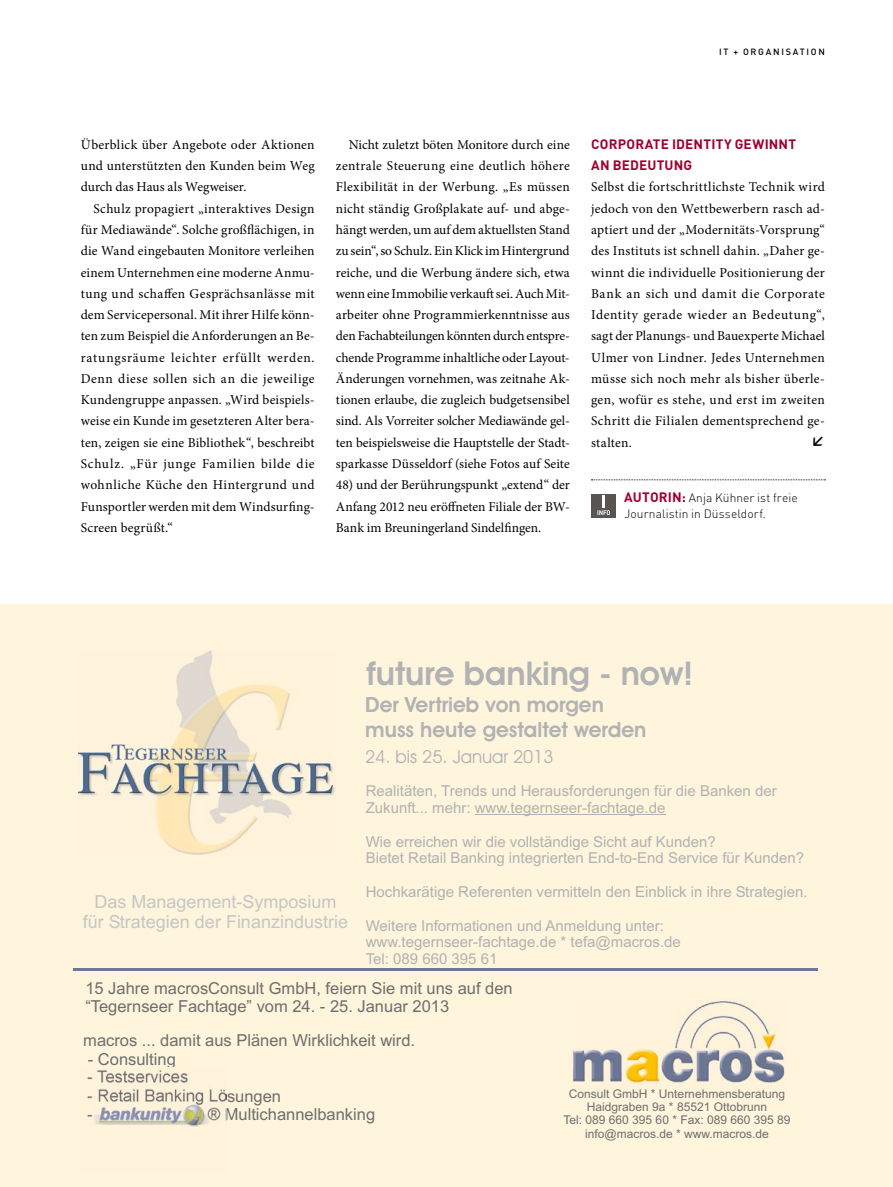
<style>
.page{position:relative;width:893px;height:1187px;background:#fff}
.page>*{position:absolute;margin:0;border:0;box-sizing:border-box;transform-origin:0 0}
.t1{font:700 33px "Avant Garde Bk BT";color:#b1b2b3}
.t2{font:700 21px/25px "Avant Garde Bk BT";color:#b1b2b3}
.t3{font:18px/20.1px "Arial";color:#c5c6c6;text-align:center}
.t4{font:18px "Avant Garde Bk BT";color:#b1b2b3}
.t5{font:16.5px/18.5px "Arial";color:#6e6e6e}
.t6{font:15px/16.8px "Arial";color:#b1b2b3}
.Grundtext_Einzug{font:13.5px/21.3px "Minion Pro";color:#000;text-align:justify}
.Grundtext{font:13.5px/21.3px "Minion Pro";letter-spacing:.015em;color:#000;text-align:justify}
.Zwischenüberschrift{font:700 13.5px/21.3px "DINOT";letter-spacing:.015em;color:#9e002c}
.Grundtext-2{font:700 13.5px "DINOT";color:#000}
.t7{font:12px/13.4px "Arial";color:#6e6e6e;text-align:center}
.Autor_Zusatz{font:300 12px/16.5px "DINOT";letter-spacing:.005em;color:#000}
.t8{font:500 9px "DINOT";letter-spacing:.19em;color:#000}
.s1{font-weight:700;font-size:13.5px;color:#9e002c}
</style>
<div class="page">
<svg style="left:591px;top:479px;width:235px;height:1px"></svg>
<div style="left:591px;top:494px;width:25px;height:24px;background:#585553"></div>
<svg style="left:597px;top:495px;width:13px;height:20px"></svg>
<div style="left:0;top:604px;width:893px;height:582px;background:#fff4dc"></div>
<img style="left:79px;top:650px;width:257px;height:204px">
<hr style="left:74px;top:968px;width:744px;height:2px;background:#6d7795">
<img style="left:572px;top:1000px;width:213px;height:83px">
<img style="left:87px;top:1070px;width:140px;height:57px">
<hr style="left:475px;top:814px;width:190px;height:1px;background:#b1b2b3">
<p class="t8" style="left:719px;top:45px;width:107px">IT + ORGANISATION</p>
<p class="Grundtext" style="left:81px;top:134px;width:235px">Überblick über Angebote oder Aktionen und unterstützten den Kunden beim Weg durch das Haus als Wegweiser.</p>
<p class="Grundtext_Einzug" style="left:81px;top:198px;width:235px;text-indent:13px">Schulz propagiert „interaktives Design für Mediawände“. Solche großflächigen, in die Wand eingebauten Monitore verleihen einem Unternehmen eine moderne Anmu&shy;tung und schaffen Gesprächsanlässe mit dem Servicepersonal. Mit ihrer Hilfe könn&shy;ten zum Beispiel die Anforderungen an Be&shy;ratungsräume leichter erfüllt werden.<br>Denn diese sollen sich an die jeweilige Kundengruppe anpassen. „Wird beispiels&shy;weise ein Kunde im gesetzteren Alter bera&shy;ten, zeigen sie eine Bibliothek“, beschreibt Schulz. „Für junge Familien bilde die wohnliche Küche den Hintergrund und Funsportler werden mit dem Windsurfing-Screen begrüßt.“</p>
<p class="Grundtext_Einzug" style="left:336px;top:134px;width:235px;text-indent:13px">Nicht zuletzt böten Monitore durch eine zentrale Steuerung eine deutlich höhere Flexibilität in der Werbung. „Es müssen nicht ständig Großplakate auf- und abge&shy;hängt werden, um auf dem aktuellsten Stand zu sein“, so Schulz. Ein Klick im Hintergrund reiche, und die Werbung ändere sich, etwa wenn eine Immobilie verkauft sei. Auch Mit&shy;arbeiter ohne Programmierkenntnisse aus den Fachabteilungen könnten durch entspre&shy;chende Programme inhaltliche oder Layout-Änderungen vornehmen, was zeitnahe Ak&shy;tionen erlaube, die zugleich budgetsensibel sind. Als Vorreiter solcher Mediawände gel&shy;ten beispielsweise die Hauptstelle der Stadt&shy;sparkasse Düsseldorf (siehe Fotos auf Seite</p>
<p class="Grundtext_Einzug" style="left:336px;top:474px;width:235px">48) und der Berührungspunkt „extend“ der Anfang 2012 neu eröffneten Filiale der BW-Bank im Breuningerland Sindelfingen.</p>
<p class="Zwischenüberschrift" style="left:591px;top:133px;width:206px">CORPORATE IDENTITY GEWINNT<br>AN BEDEUTUNG</p>
<p class="Grundtext" style="left:591px;top:176px;width:235px">Selbst die fortschrittlichste Technik wird jedoch von den Wettbewerbern rasch ad&shy;aptiert und der „Modernitäts-Vorsprung“ des Instituts ist schnell dahin. „Daher ge&shy;winnt die individuelle Positionierung der Bank an sich und damit die Corporate Identity gerade wieder an Bedeutung“, sagt der Planungs- und Bauexperte Michael Ulmer von Lindner. Jedes Unternehmen müsse sich noch mehr als bisher überle&shy;gen, wofür es stehe, und erst im zweiten Schritt die Filialen dementsprechend ge&shy;stalten.</p>
<p class="Grundtext-2" style="left:811px;top:431px;width:15px">↙</p>
<p class="Autor_Zusatz" style="left:624px;top:488px;width:175px"><span class="s1">AUTORIN:</span> Anja Kühner ist freie<br>Journalistin in Düsseldorf.</p>
<p class="t1" style="left:366px;top:651px;width:329px">future banking - now!</p>
<p class="t2" style="left:365px;top:694px;width:283px">Der Vertrieb von morgen muss heute gestaltet werden</p>
<p class="t4" style="left:365px;top:745px;width:190px">24. bis 25. Januar 2013</p>
<p class="t3" style="left:83px;top:893px;width:267px">Das Management-Symposium für Strategien der Finanzindustrie</p>
<p class="t6" style="left:366px;top:784px;width:413px">Realitäten, Trends und Herausforderungen für die Banken der<br>Zukunft... mehr: www.tegernseer-fachtage.de</p>
<p class="t6" style="left:366px;top:834px;width:440px">Wie erreichen wir die vollständige Sicht auf Kunden?<br>Bietet Retail Banking integrierten End-to-End Service für Kunden?</p>
<p class="t6" style="left:366px;top:884px;width:444px">Hochkarätige Referenten vermitteln den Einblick in ihre Strategien.</p>
<p class="t6" style="left:366px;top:918px;width:317px">Weitere Informationen und Anmeldung unter: www.tegernseer-fachtage.de * tefa@macros.de<br>Tel: 089 660 395 61</p>
<p class="t5" style="left:85px;top:980px;width:429px">15 Jahre macrosConsult GmbH, feiern Sie mit uns auf den “Tegernseer Fachtage” vom 24. - 25. Januar 2013</p>
<p class="t5" style="left:83px;top:1032px;width:333px">macros ... damit aus Plänen Wirklichkeit wird.</p>
<p class="t5" style="left:88px;top:1051px;width:90px">- Consulting</p>
<p class="t5" style="left:208px;top:1106px;width:169px">® Multichannelbanking</p>
<p class="t7" style="left:564px;top:1087px;width:228px">Consult GmbH * Unternehmensberatung Haidgraben 9a * 85521 Ottobrunn<br>Tel: 089 660 395 60 * Fax: 089 660 395 89 info@macros.de * www.macros.de</p>
</div>
